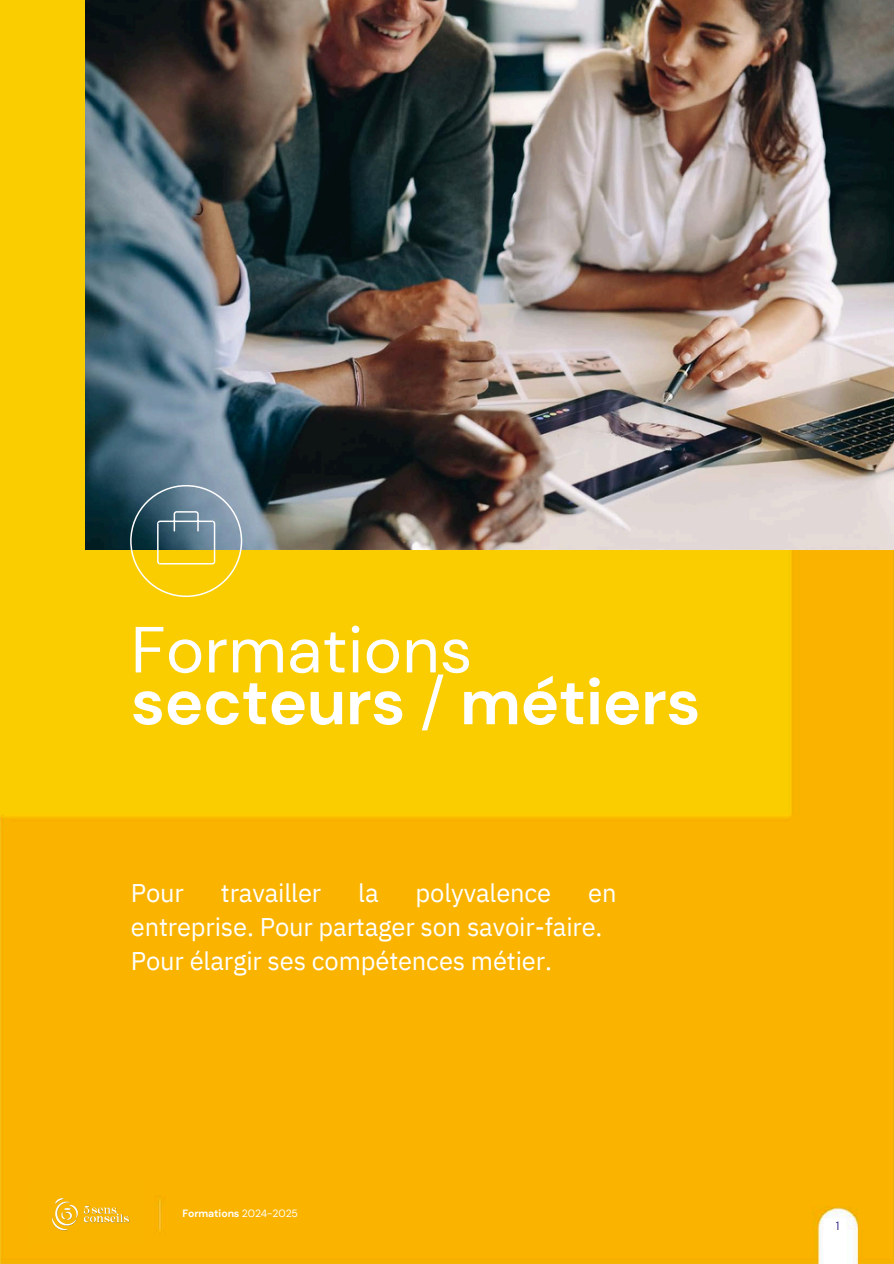
<style>
.page{position:relative;width:894px;height:1264px;background:#fff}
.page>*{position:absolute;margin:0;border:0;box-sizing:border-box;transform-origin:0 0}
.t1{font:700 64.95px/51.8px "DM Sans";letter-spacing:-.005em;color:#fff}
.t2{font:25.5px/33.8px "IBM Plex Sans";letter-spacing:-.005em;color:#fff}
.t3{font:11.85px "DM Sans";color:#3f358d}
.t4{font:700 10.5px "DM Sans";letter-spacing:-.005em;color:#fff}
.s1{font-weight:400}
</style>
<div class="page">
<img style="left:0;top:0;width:893px;height:1263px">
<img style="left:86px;top:0;width:807px;height:549px">
<svg style="left:130px;top:485px;width:112px;height:112px;background:#a19f5a"></svg>
<div style="left:29px;top:1181px;width:115px;height:65px;background:#f9b400"></div>
<img style="left:51px;top:1198px;width:79px;height:33px">
<h1 class="t1" style="left:131px;top:623px;width:571px"><span class="s1">Formations </span>secteurs <span class="s1">/</span> métiers</h1>
<p class="t2" style="left:131px;top:874px;width:55px">Pour</p>
<p class="t2" style="left:221px;top:874px;width:102px">travailler</p>
<p class="t2" style="left:358px;top:874px;width:22px">la</p>
<p class="t2" style="left:415px;top:874px;width:137px">polyvalence</p>
<p class="t2" style="left:131px;top:874px;width:487px;text-indent:457px">en entreprise. Pour partager son savoir-faire.<br>Pour élargir ses compétences métier.</p>
<p class="t4" style="left:182px;top:1206px;width:117px">Formations <span class="s1">2024-2025</span></p>
<p class="t3" style="left:835px;top:1218px;width:5px">1</p>
</div>
